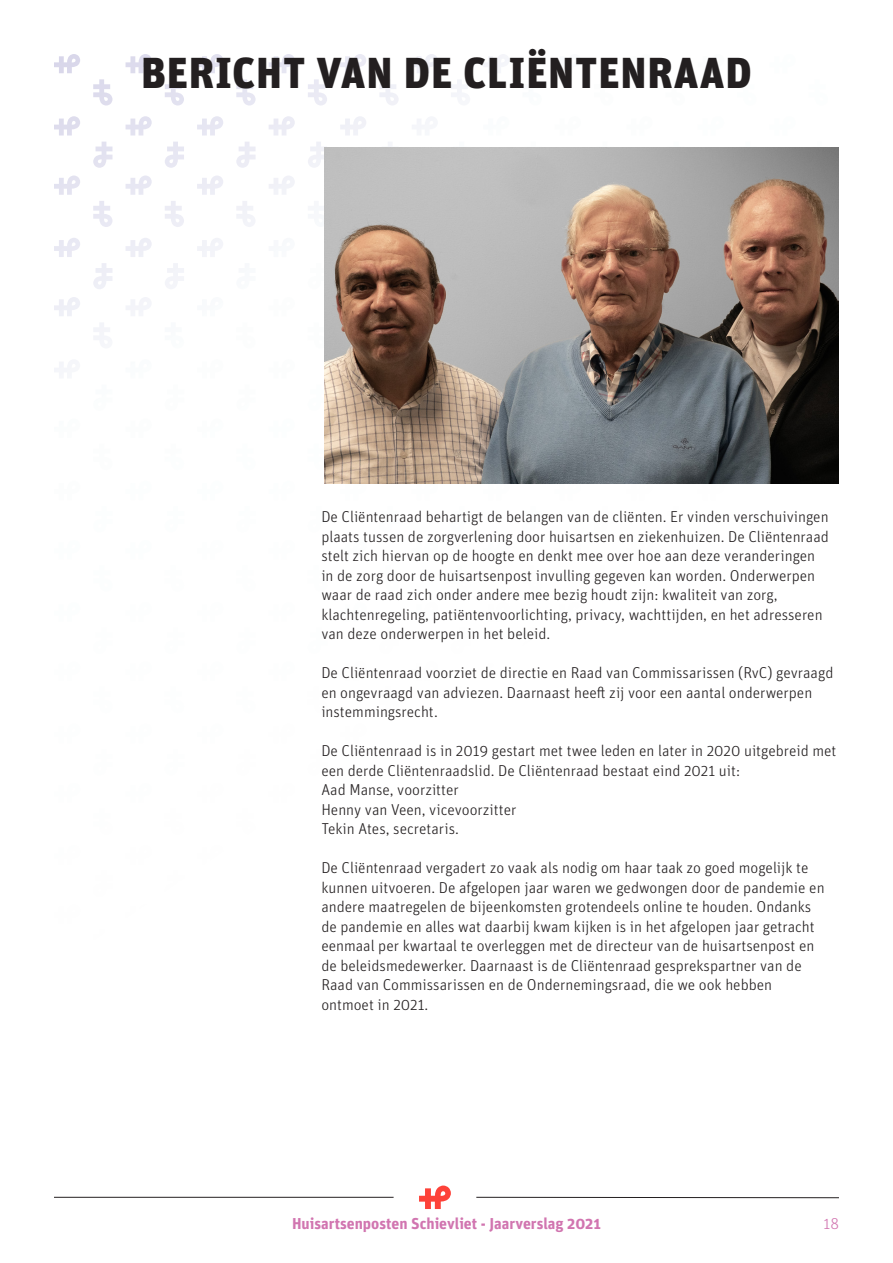
<style>
.page{position:relative;width:893px;height:1263px;background:#fff}
.page>*{position:absolute;margin:0;border:0;box-sizing:border-box;transform-origin:0 0}
.t1{font:900 43.35px "Unit Pro";letter-spacing:.02em;color:#231f20}
.t2{font:300 15.75px/19.5px "Unit Pro";color:#231f20}
.t3{font:700 15.75px "Unit Pro";color:#d175b0}
.t4{font:300 15.75px "Unit Pro";color:#d175b0}
</style>
<div class="page">
<hr style="left:54px;top:1197px;width:340px;height:1px;background:#231f20">
<hr style="left:476px;top:1197px;width:363px;height:1px;background:#231f20">
<svg style="left:419px;top:1185px;width:32px;height:24px"></svg>
<svg style="left:54px;top:54px;width:26px;height:19px"></svg>
<svg style="left:126px;top:54px;width:26px;height:19px"></svg>
<svg style="left:93px;top:79px;width:20px;height:27px"></svg>
<svg style="left:197px;top:54px;width:26px;height:19px"></svg>
<svg style="left:165px;top:79px;width:19px;height:27px"></svg>
<svg style="left:269px;top:54px;width:26px;height:19px"></svg>
<svg style="left:236px;top:79px;width:20px;height:27px"></svg>
<svg style="left:340px;top:54px;width:26px;height:19px"></svg>
<svg style="left:308px;top:79px;width:19px;height:26px"></svg>
<svg style="left:412px;top:54px;width:26px;height:19px"></svg>
<svg style="left:380px;top:79px;width:18px;height:26px"></svg>
<svg style="left:484px;top:54px;width:25px;height:19px"></svg>
<svg style="left:451px;top:80px;width:16px;height:17px"></svg>
<svg style="left:54px;top:116px;width:26px;height:20px"></svg>
<svg style="left:126px;top:116px;width:26px;height:20px"></svg>
<svg style="left:197px;top:116px;width:26px;height:20px"></svg>
<svg style="left:269px;top:116px;width:26px;height:19px"></svg>
<svg style="left:340px;top:116px;width:26px;height:19px"></svg>
<svg style="left:412px;top:119px;width:9px;height:7px"></svg>
<svg style="left:308px;top:142px;width:16px;height:25px"></svg>
<svg style="left:236px;top:142px;width:20px;height:26px"></svg>
<svg style="left:165px;top:142px;width:19px;height:26px"></svg>
<svg style="left:93px;top:142px;width:19px;height:26px"></svg>
<svg style="left:54px;top:175px;width:26px;height:20px"></svg>
<svg style="left:126px;top:175px;width:26px;height:20px"></svg>
<svg style="left:93px;top:201px;width:20px;height:26px"></svg>
<svg style="left:197px;top:176px;width:26px;height:19px"></svg>
<svg style="left:165px;top:201px;width:19px;height:26px"></svg>
<svg style="left:269px;top:176px;width:26px;height:18px"></svg>
<svg style="left:237px;top:201px;width:18px;height:26px"></svg>
<svg style="left:54px;top:238px;width:26px;height:19px"></svg>
<svg style="left:126px;top:238px;width:26px;height:19px"></svg>
<svg style="left:197px;top:238px;width:26px;height:19px"></svg>
<svg style="left:165px;top:263px;width:19px;height:26px"></svg>
<svg style="left:93px;top:263px;width:19px;height:26px"></svg>
<svg style="left:54px;top:297px;width:26px;height:19px"></svg>
<svg style="left:126px;top:297px;width:25px;height:19px"></svg>
<svg style="left:94px;top:323px;width:16px;height:18px"></svg>
<svg style="left:54px;top:360px;width:18px;height:12px"></svg>
<svg style="left:340px;top:483px;width:26px;height:1px"></svg>
<svg style="left:412px;top:483px;width:26px;height:1px"></svg>
<svg style="left:483px;top:483px;width:26px;height:1px"></svg>
<svg style="left:555px;top:483px;width:26px;height:1px"></svg>
<svg style="left:626px;top:483px;width:27px;height:1px"></svg>
<svg style="left:698px;top:483px;width:26px;height:1px"></svg>
<svg style="left:769px;top:483px;width:27px;height:1px"></svg>
<img style="left:324px;top:147px;width:515px;height:336px">
<p class="t1" style="left:141px;top:41px;width:612px">BERICHT VAN DE CLIËNTENRAAD</p>
<p class="t2" style="left:321px;top:506px;width:509px">De Cliëntenraad behartigt de belangen van de cliënten. Er vinden verschuivingen plaats tussen de zorgverlening door huisartsen en ziekenhuizen. De Cliëntenraad stelt zich hiervan op de hoogte en denkt mee over hoe aan deze veranderingen in de zorg door de huisartsenpost invulling gegeven kan worden. Onderwerpen waar de raad zich onder andere mee bezig houdt zijn: kwaliteit van zorg, klachtenregeling, patiëntenvoorlichting, privacy, wachttijden, en het adresseren van deze onderwerpen in het beleid.</p>
<p class="t2" style="left:321px;top:662px;width:514px">De Cliëntenraad voorziet de directie en Raad van Commissarissen (RvC) gevraagd en ongevraagd van adviezen. Daarnaast heeft zij voor een aantal onderwerpen instemmingsrecht.</p>
<p class="t2" style="left:321px;top:740px;width:517px">De Cliëntenraad is in 2019 gestart met twee leden en later in 2020 uitgebreid met een derde Cliëntenraadslid. De Cliëntenraad bestaat eind 2021 uit:</p>
<p class="t2" style="left:321px;top:779px;width:139px">Aad Manse, voorzitter</p>
<p class="t2" style="left:321px;top:799px;width:197px">Henny van Veen, vicevoorzitter</p>
<p class="t2" style="left:321px;top:818px;width:139px">Tekin Ates, secretaris.</p>
<p class="t2" style="left:321px;top:857px;width:505px">De Cliëntenraad vergadert zo vaak als nodig om haar taak zo goed mogelijk te kunnen uitvoeren. De afgelopen jaar waren we gedwongen door de pandemie en andere maatregelen de bijeenkomsten grotendeels online te houden. Ondanks de pandemie en alles wat daarbij kwam kijken is in het afgelopen jaar getracht eenmaal per kwartaal te overleggen met de directeur van de huisartsenpost en de beleidsmedewerker. Daarnaast is de Cliëntenraad gesprekspartner van de Raad van Commissarissen en de Ondernemingsraad, die we ook hebben ontmoet in 2021.</p>
<p class="t3" style="left:292px;top:1212px;width:310px">Huisartsenposten Schievliet - Jaarverslag 2021</p>
<p class="t4" style="left:823px;top:1213px;width:17px">18</p>
</div>
